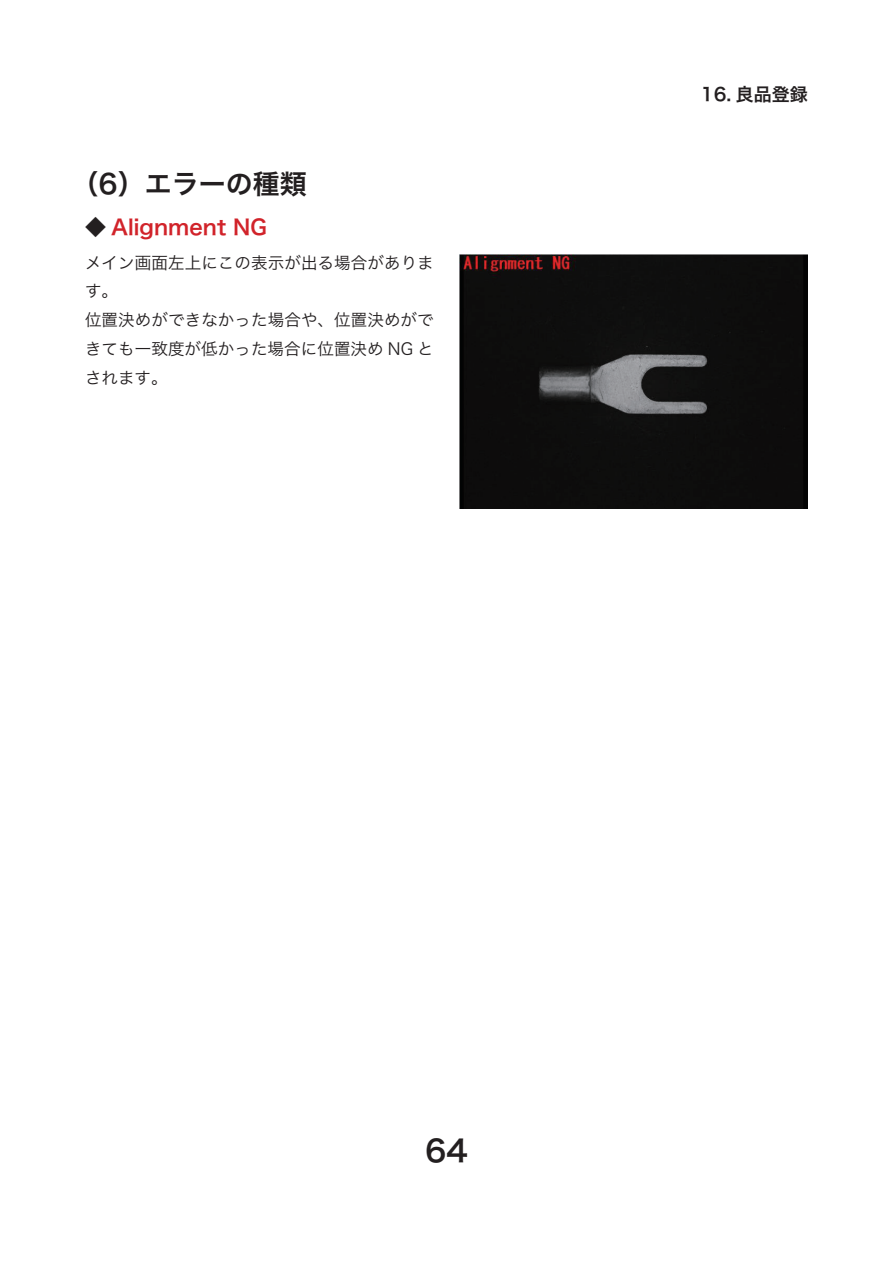
<style>
.page{position:relative;width:893px;height:1263px;background:#fff}
.page>*{position:absolute;margin:0;border:0;box-sizing:border-box;transform-origin:0 0}
.t1{font:30px "Hira Kaku Pro W6";color:#231f20}
.t2{font:27px "Hira Kaku Pro W6";color:#231f20}
.t3{font:21px "Hira Kaku Pro W6";color:#d1232a}
.t4{font:18px "Hira Kaku Pro W6";color:#231f20}
.t5{font:16.5px/28.8px "Hira Kaku Pro W3";letter-spacing:.005em;color:#231f20}
.s1{color:#231f20}
</style>
<div class="page">
<img style="left:459px;top:254px;width:349px;height:255px">
<h2 class="t2" style="left:72px;top:159px;width:237px">（6）エラーの種類</h2>
<p class="t3" style="left:85px;top:208px;width:183px"><span class="s1">◆</span> Alignment NG</p>
<p class="t5" style="left:85px;top:247px;width:350px">メイン画面左上にこの表示が出る場合があります。<br>位置決めができなかった場合や、位置決めができても一致度が低かった場合に位置決め NG とされます。</p>
<p class="t4" style="left:701px;top:78px;width:108px">16. 良品登録</p>
<h1 class="t1" style="left:425px;top:1123px;width:44px">64</h1>
</div>
